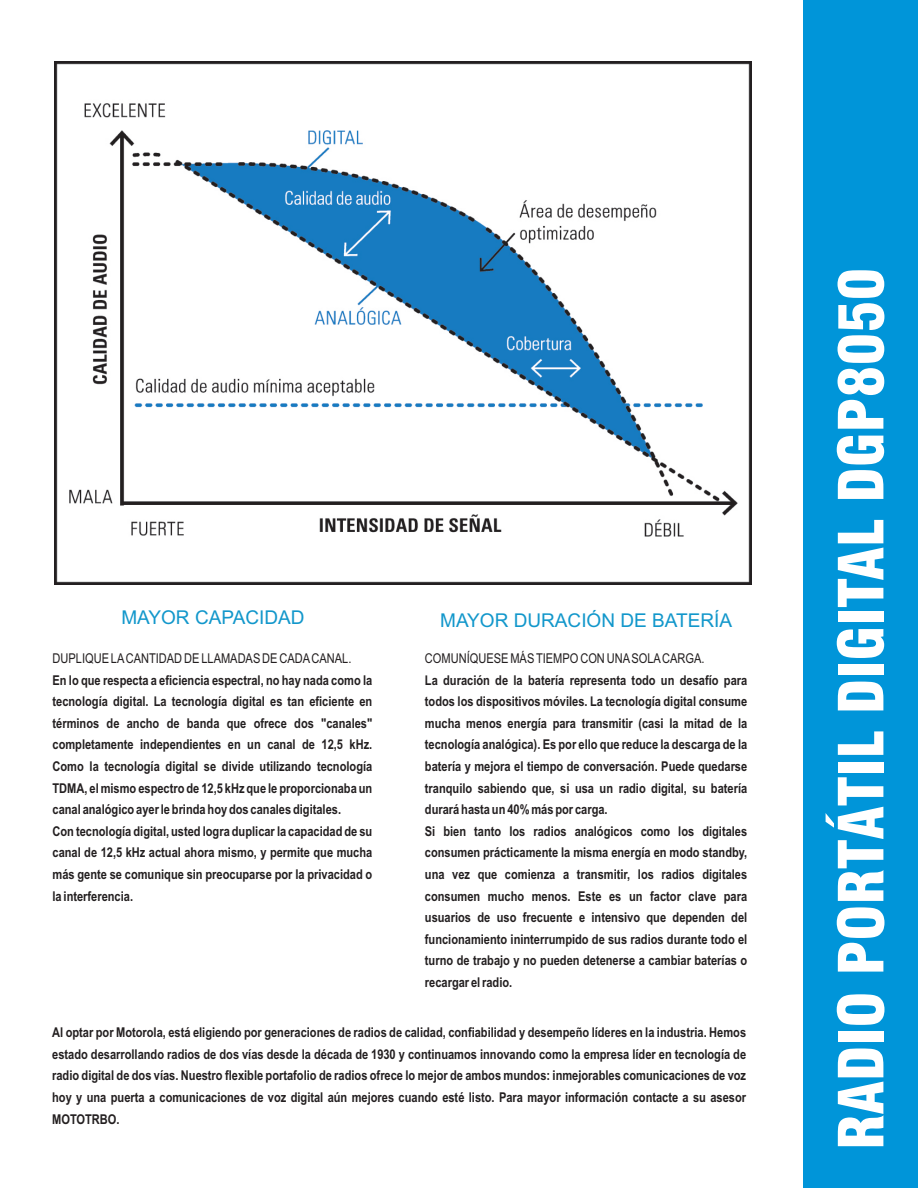
<style>
.page{position:relative;width:918px;height:1188px;background:#fff}
.page>*{position:absolute;margin:0;border:0;box-sizing:border-box;transform-origin:0 0}
.t1{font:900 condensed 60.6px "Swiss 721 BT";color:#fff}
.t2{font:19.05px "Arial";color:#1297cb}
.t3{font:700 13.5px/21.6px "Arial Narrow";color:#231f20}
.t4{font:13.5px "Arial Narrow";color:#231f20}
</style>
<div class="page">
<img style="left:55px;top:61px;width:697px;height:524px">
<div style="left:803px;top:0;width:115px;height:1188px;background:#0095d9"></div>
<h2 class="t2" style="left:121px;top:610px;width:185px">MAYOR CAPACIDAD</h2>
<h2 class="t2" style="left:440px;top:613px;width:293px">MAYOR DURACIÓN DE BATERÍA</h2>
<p class="t4" style="left:425px;top:653px;width:281px">COMUNÍQUESE MÁS TIEMPO CON UNASOLACARGA.</p>
<p class="t3" style="left:425px;top:670px;width:324px">La duración de la batería representa todo un desafío para todos los dispositivos móviles. La tecnología digital consume mucha menos energía para transmitir (casi la mitad de la tecnología analógica). Es por ello que reduce la descarga de la batería y mejora el tiempo de conversación. Puede quedarse tranquilo sabiendo que, si usa un radio digital, su batería durará hasta un 40% más por carga.<br>Si bien tanto los radios analógicos como los digitales consumen prácticamente la misma energía en modo standby, una vez que comienza a transmitir, los radios digitales consumen mucho menos. Este es un factor clave para usuarios de uso frecuente e intensivo que dependen del funcionamiento ininterrumpido de sus radios durante todo el turno de trabajo y no pueden detenerse a cambiar baterías o recargar el radio.</p>
<p class="t3" style="left:52px;top:1023px;width:695px;text-align:justify">Al optar por Motorola, está eligiendo por generaciones de radios de calidad, confiabilidad y desempeño líderes en la industria. Hemos estado desarrollando radios de dos vías desde la década de 1930 y continuamos innovando como la empresa líder en tecnología de radio digital de dos vías. Nuestro flexible portafolio de radios ofrece lo mejor de ambos mundos: inmejorables comunicaciones de voz hoy y una puerta a comunicaciones de voz digital aún mejores cuando esté listo. Para mayor información contacte a su asesor MOTOTRBO.</p>
<p class="t4" style="left:53px;top:653px;width:300px">DUPLIQUE LACANTIDAD DE LLAMADAS DE CADACANAL.</p>
<p class="t3" style="left:53px;top:670px;width:321px">En lo que respecta a eficiencia espectral, no hay nada como la tecnología digital. La tecnología digital es tan eficiente en términos de ancho de banda que ofrece dos "canales" completamente independientes en un canal de 12,5 kHz.<br>Como la tecnología digital se divide utilizando tecnología TDMA, el mismo espectro de 12,5 kHz que le proporcionaba un canal analógico ayer le brinda hoy dos canales digitales.<br>Con tecnología digital, usted logra duplicar la capacidad de su canal de 12,5 kHz actual ahora mismo, y permite que mucha más gente se comunique sin preocuparse por la privacidad o la interferencia.</p>
<h1 class="t1" style="left:837px;top:1150px;width:884px;rotate:-90deg">RADIO PORTÁTIL DIGITAL DGP8050</h1>
</div>
